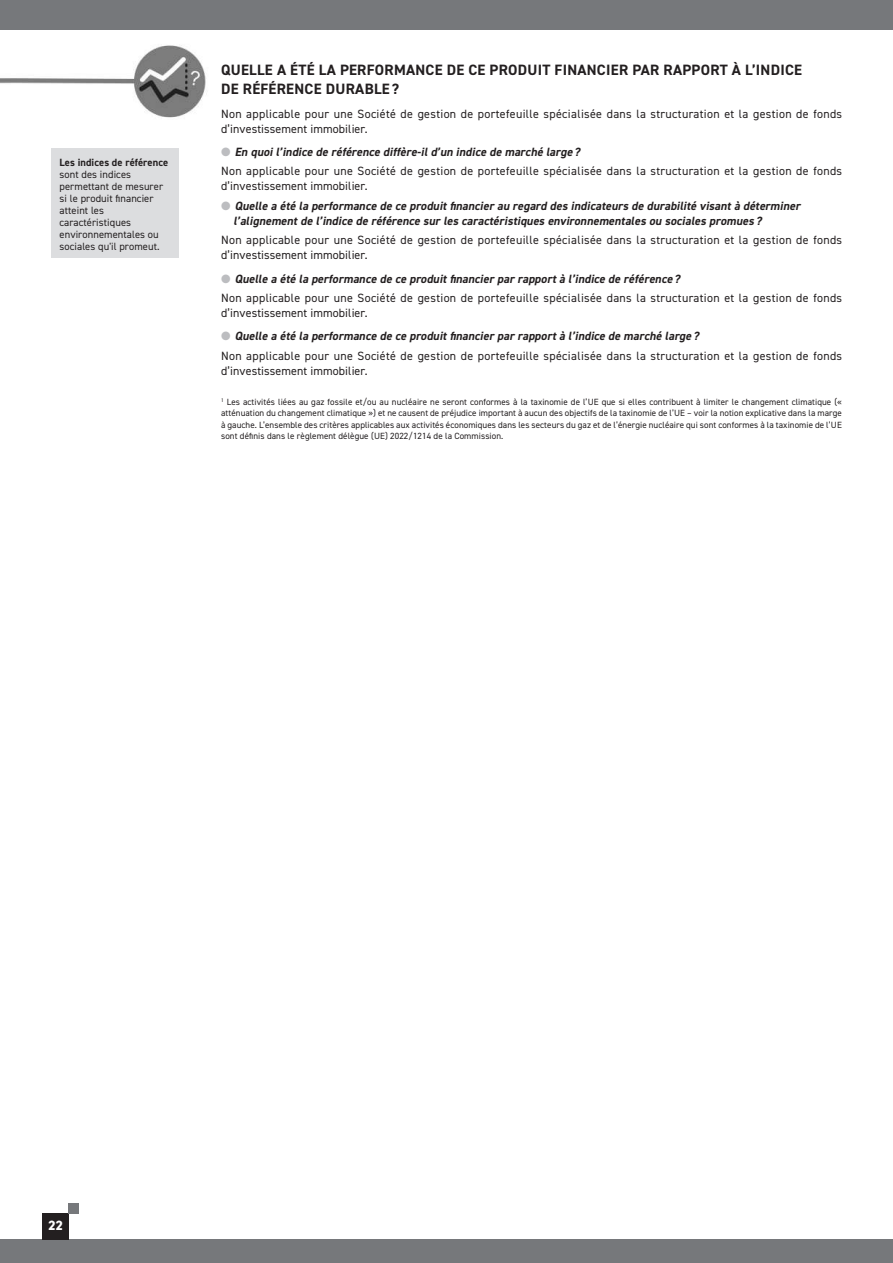
<style>
.page{position:relative;width:893px;height:1263px;background:#fff}
.page>*{position:absolute;margin:0;border:0;box-sizing:border-box;transform-origin:0 0}
.t1{font:700 15px/18.8px "DIN2014";letter-spacing:.015em;color:#231f20}
.t2{font:800 13.5px "DIN2014";color:#fff}
.t3{font:12px/19.2px "DIN2014";letter-spacing:.025em;color:#231f20}
.t4{font:italic 700 12px/15px "DIN2014";color:#231f20}
.t5{font:12px "DIN2014";letter-spacing:.005em;color:#231f20}
.t6{font:10.5px/12px "DIN2014";letter-spacing:.005em;color:#231f20}
.t7{font:700 10.5px "DIN2014";letter-spacing:.005em;color:#231f20}
.t8{font:9px/11.2px "DIN2014";letter-spacing:.005em;color:#231f20;text-align:justify}
.s1{color:#bcbdc0}
.s2{font-weight:700;font-style:italic}
</style>
<div class="page">
<div style="left:0;top:1239px;width:892px;height:24px;background:#76787b"></div>
<svg style="left:892px;top:1239px;width:1px;height:24px"></svg>
<div style="left:0;top:0;width:893px;height:30px;background:#76787b"></div>
<div style="left:43px;top:1213px;width:26px;height:26px;background:#231f20"></div>
<div style="left:69px;top:1203px;width:10px;height:10px;background:#76787b"></div>
<div style="left:51px;top:149px;width:128px;height:109px;background:#dcdddf"></div>
<img style="left:4px;top:45px;width:202px;height:73px">
<img style="left:0;top:78px;width:4px;height:6px">
<p class="t7" style="left:60px;top:155px;width:110px">Les indices de référence</p>
<p class="t6" style="left:60px;top:168px;width:105px">sont des indices permettant de mesurer si le produit financier atteint les caractéristiques environnementales ou sociales qu'il promeut.</p>
<p class="t1" style="left:221px;top:61px;width:582px">QUELLE A ÉTÉ LA PERFORMANCE DE CE PRODUIT FINANCIER PAR RAPPORT À L’INDICE<br>DE RÉFÉRENCE DURABLE ?</p>
<p class="t3" style="left:221px;top:106px;width:623px;line-height:15px">Non applicable pour une Société de gestion de portefeuille spécialisée dans la structuration et la gestion de fonds d’investissement immobilier.</p>
<p class="t3" style="left:221px;top:142px;width:623px"><span class="s1">●</span> <span class="s2">En quoil’indice de référence diffère-ild’un indice de marché large ?<br></span>Non applicable pour une Société de gestion de portefeuille spécialisée dans la structuration et la gestion de fonds</p>
<p class="t5" style="left:221px;top:179px;width:148px">d’investissement immobilier.</p>
<p class="t4" style="left:233px;top:198px;width:571px;text-indent:-12px"><span class="s1">●</span> Quelle a été la performance de ce produitfinancier au regard des indicateurs de durabilité visantà déterminer l’alignementde l’indice de référence sur les caractéristiques environnementales ou sociales promues ?</p>
<p class="t3" style="left:221px;top:232px;width:623px;line-height:15px">Non applicable pour une Société de gestion de portefeuille spécialisée dans la structuration et la gestion de fonds d’investissement immobilier.</p>
<p class="t3" style="left:221px;top:269px;width:623px"><span class="s1">●</span> <span class="s2">Quelle a été la performance de ce produitfinancier par rapportà l’indice de référence ?<br></span>Non applicable pour une Société de gestion de portefeuille spécialisée dans la structuration et la gestion de fonds</p>
<p class="t5" style="left:221px;top:305px;width:148px">d’investissement immobilier.</p>
<p class="t3" style="left:221px;top:326px;width:623px"><span class="s1">●</span> <span class="s2">Quelle a été la performance de ce produitfinancier par rapportà l’indice de marché large ?<br></span>Non applicable pour une Société de gestion de portefeuille spécialisée dans la structuration et la gestion de fonds</p>
<p class="t5" style="left:221px;top:363px;width:148px">d’investissement immobilier.</p>
<p class="t8" style="left:221px;top:396px;width:622px"><sup>1</sup> Les activités liées au gaz fossile et/ou au nucléaire ne seront conformes à la taxinomie de l’UE que si elles contribuent à limiter le changement climatique (« atténuation du changement climatique ») et ne causent de préjudice important à aucun des objectifs de la taxinomie de l’UE – voir la notion explicative dans la marge à gauche. L’ensemble des critères applicables aux activités économiques dans les secteurs du gaz et de l’énergie nucléaire qui sont conformes à la taxinomie de l’UE sont définis dans le règlement délègue (UE) 2022/1214 de la Commission.</p>
<p class="t2" style="left:48px;top:1216px;width:17px">22</p>
</div>
